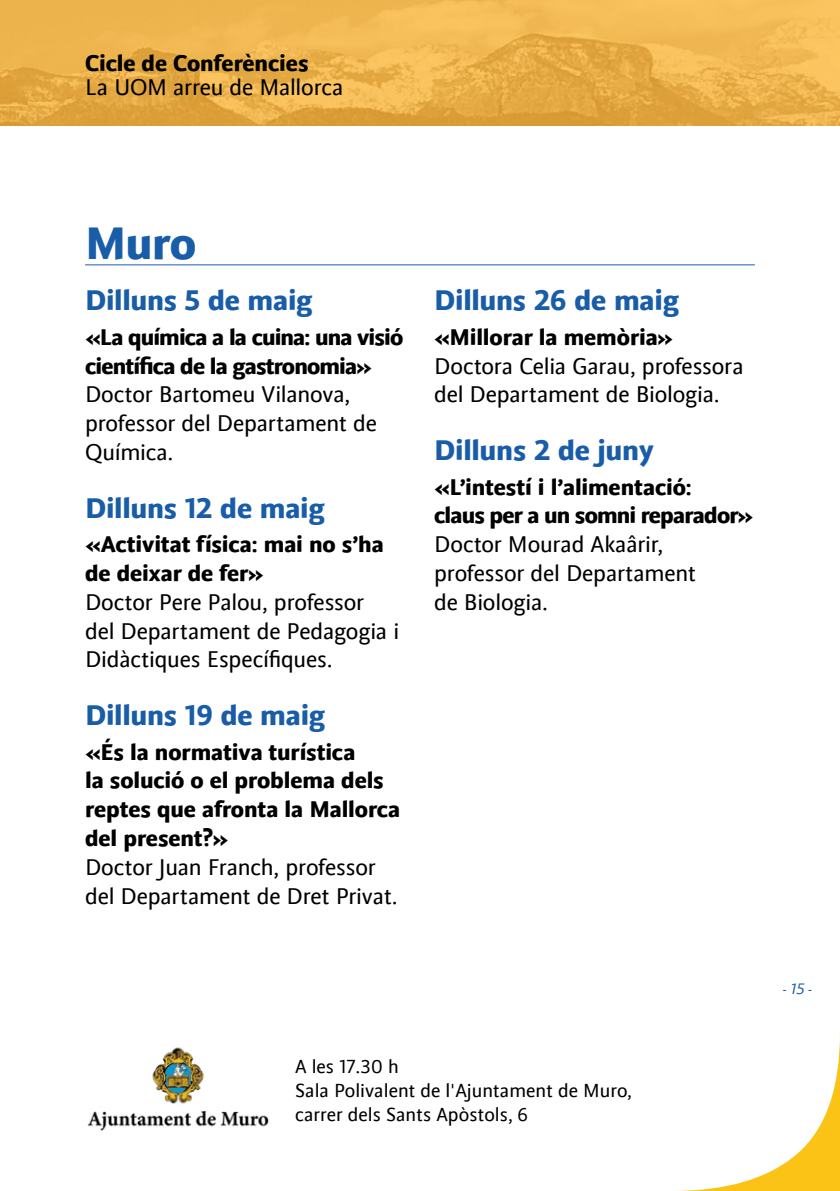
<style>
.page{position:relative;width:840px;height:1191px;background:#fff}
.page>*{position:absolute;margin:0;border:0;box-sizing:border-box;transform-origin:0 0}
.t1{font:700 48px "UI Bsans";color:#195da9}
.t2{font:700 30px "UI Bsans";letter-spacing:-.01em;color:#195da9}
.t3{font:24px/28.8px "UI Bsans";letter-spacing:-.01em;color:#000}
.t4{font:700 24px/28.8px "UI Bsans";letter-spacing:-.005em;color:#000}
.t5{font:700 24px/28.8px "UI Bsans";letter-spacing:-.035em;color:#000}
.t6{font:20px/24px "UI Bsans";color:#000}
.t7{font:italic 16px "UI Bsans";color:#195da9}
</style>
<div class="page">
<svg style="left:676px;top:1056px;width:163px;height:135px"></svg>
<img style="left:87px;top:1047px;width:182px;height:84px">
<hr style="left:85px;top:264px;width:669px;height:1px;background:#195da9">
<svg style="left:0;top:0;width:839px;height:126px;background:#ecb24c"></svg>
<p class="t4" style="left:85px;top:48px;width:225px">Cicle de Conferències</p>
<p class="t3" style="left:85px;top:72px;width:260px">La UOM arreu de Mallorca</p>
<h1 class="t1" style="left:85px;top:214px;width:113px">Muro</h1>
<p class="t2" style="left:85px;top:282px;width:229px">Dilluns 5 de maig</p>
<p class="t5" style="left:85px;top:322px;width:319px">«La química a la cuina: una visió científica de la gastronomia»</p>
<p class="t3" style="left:85px;top:380px;width:293px">Doctor Bartomeu Vilanova, professor del Departament de<br>Química.</p>
<p class="t2" style="left:85px;top:490px;width:241px">Dilluns 12 de maig</p>
<p class="t4" style="left:85px;top:529px;width:300px">«Activitat física: mai no s’ha de deixar de fer»</p>
<p class="t3" style="left:85px;top:587px;width:315px">Doctor Pere Palou, professor del Departament de Pedagogia i<br>Didàctiques Específiques.</p>
<p class="t2" style="left:85px;top:697px;width:241px">Dilluns 19 de maig</p>
<p class="t4" style="left:85px;top:737px;width:316px">«És la normativa turística<br>la solució o el problema dels reptes que afronta la Mallorca del present?»</p>
<p class="t3" style="left:85px;top:852px;width:314px">Doctor Juan Franch, professor del Departament de Dret Privat.</p>
<p class="t2" style="left:434px;top:282px;width:246px">Dilluns 26 de maig</p>
<p class="t4" style="left:434px;top:322px;width:240px">«Millorar la memòria»</p>
<p class="t3" style="left:434px;top:351px;width:311px">Doctora Celia Garau, professora del Departament de Biologia.</p>
<p class="t2" style="left:434px;top:432px;width:221px">Dilluns 2 de juny</p>
<p class="t5" style="left:434px;top:472px;width:320px">«L’intestí i l’alimentació:<br>claus per a un somni reparador»</p>
<p class="t3" style="left:434px;top:530px;width:263px">Doctor Mourad Akaârir, professor del Departament de Biologia.</p>
<p class="t6" style="left:295px;top:1054px;width:338px">A les 17.30 h<br>Sala Polivalent de l'Ajuntament de Muro, carrer dels Sants Apòstols, 6</p>
<p class="t7" style="left:782px;top:979px;width:31px">- 15 -</p>
</div>
